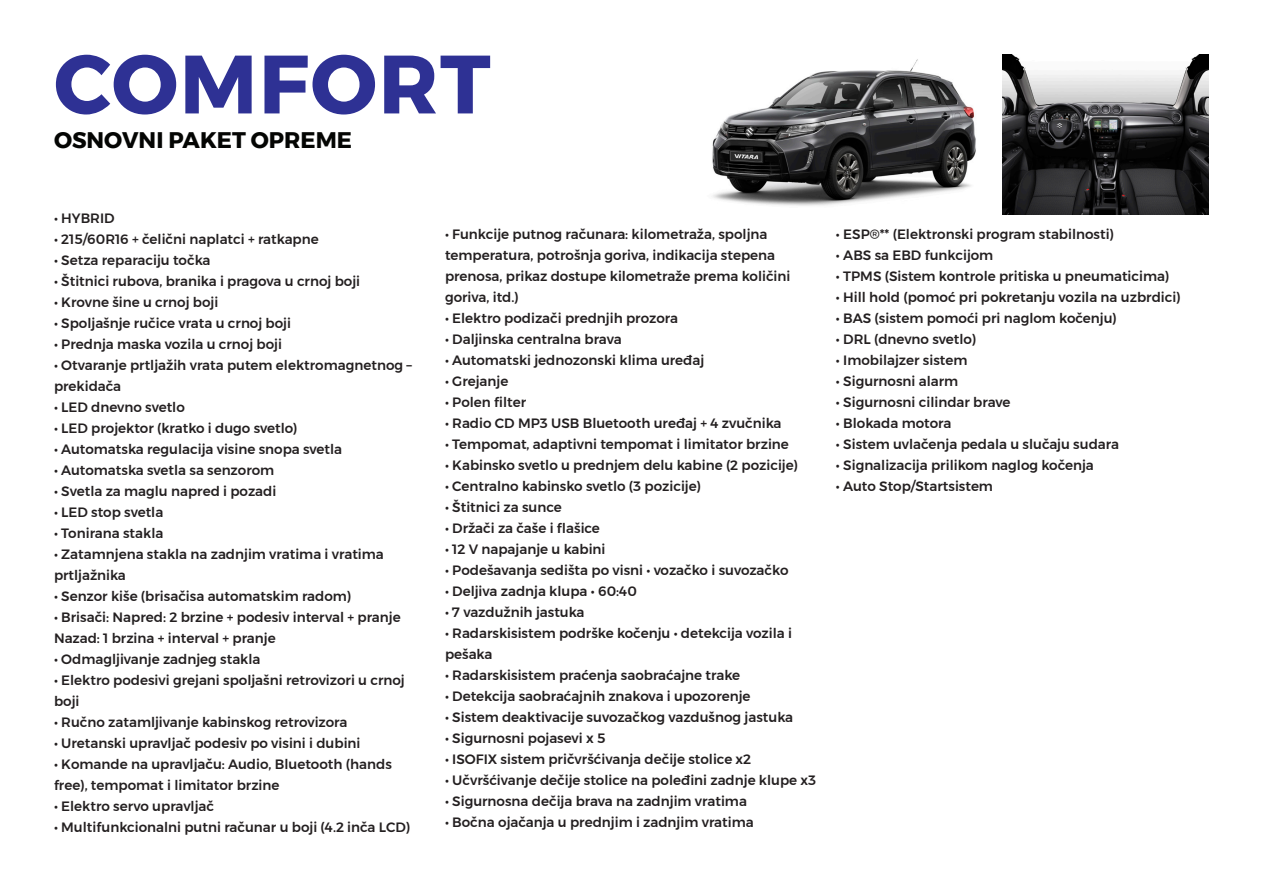
<style>
.page{position:relative;width:1263px;height:893px;background:#fff}
.page>*{position:absolute;margin:0;border:0;box-sizing:border-box;transform-origin:0 0}
.t1{font:700 82.5px "Montserrat";letter-spacing:.02em;color:#2e3194}
.t2{font:700 22.5px "Montserrat";color:#040503}
.t3{font:500 13.5px/21px "Montserrat";color:#231f20}
</style>
<div class="page">
<img style="left:712px;top:59px;width:264px;height:147px">
<img style="left:1002px;top:54px;width:207px;height:161px">
<p class="t1" style="left:54px;top:18px;width:438px">COMFORT</p>
<p class="t2" style="left:54px;top:122px;width:300px">OSNOVNI PAKET OPREME</p>
<p class="t3" style="left:54px;top:207px;width:62px">• HYBRID</p>
<p class="t3" style="left:54px;top:228px;width:266px">• 215/60R16 + čelični naplatci + ratkapne</p>
<p class="t3" style="left:54px;top:249px;width:158px">• Setza reparaciju točka</p>
<p class="t3" style="left:54px;top:270px;width:308px">• Štitnici rubova, branika i pragova u crnoj boji</p>
<p class="t3" style="left:54px;top:291px;width:166px">• Krovne šine u crnoj boji</p>
<p class="t3" style="left:54px;top:312px;width:239px">• Spoljašnje ručice vrata u crnoj boji</p>
<p class="t3" style="left:54px;top:333px;width:230px">• Prednja maska vozila u crnoj boji</p>
<p class="t3" style="left:54px;top:354px;width:359px">• Otvaranje prtljažih vrata putem elektromagnetnog – prekidača</p>
<p class="t3" style="left:54px;top:396px;width:132px">• LED dnevno svetlo</p>
<p class="t3" style="left:54px;top:417px;width:245px">• LED projektor (kratko i dugo svetlo)</p>
<p class="t3" style="left:54px;top:438px;width:290px">• Automatska regulacija visine snopa svetla</p>
<p class="t3" style="left:54px;top:459px;width:222px">• Automatska svetla sa senzorom</p>
<p class="t3" style="left:54px;top:480px;width:224px">• Svetla za maglu napred i pozadi</p>
<p class="t3" style="left:54px;top:501px;width:111px">• LED stop svetla</p>
<p class="t3" style="left:54px;top:522px;width:111px">• Tonirana stakla</p>
<p class="t3" style="left:54px;top:543px;width:331px">• Zatamnjena stakla na zadnjim vratima i vratima prtljažnika</p>
<p class="t3" style="left:54px;top:585px;width:299px">• Senzor kiše (brisačisa automatskim radom)</p>
<p class="t3" style="left:54px;top:606px;width:348px">• Brisači: Napred: 2 brzine + podesiv interval + pranje</p>
<p class="t3" style="left:54px;top:627px;width:223px">Nazad: 1 brzina + interval + pranje</p>
<p class="t3" style="left:54px;top:648px;width:208px">• Odmagljivanje zadnjeg stakla</p>
<p class="t3" style="left:54px;top:669px;width:352px">• Elektro podesivi grejani spoljašni retrovizori u crnoj boji</p>
<p class="t3" style="left:54px;top:711px;width:295px">• Ručno zatamljivanje kabinskog retrovizora</p>
<p class="t3" style="left:54px;top:732px;width:308px">• Uretanski upravljač podesiv po visini i dubini</p>
<p class="t3" style="left:54px;top:753px;width:339px">• Komande na upravljaču: Audio, Bluetooth (hands free), tempomat i limitator brzine</p>
<p class="t3" style="left:54px;top:795px;width:162px">• Elektro servo upravljač</p>
<p class="t3" style="left:54px;top:816px;width:358px">• Multifunkcionalni putni računar u boji (4.2 inča LCD)</p>
<p class="t3" style="left:445px;top:224px;width:347px">• Funkcije putnog računara: kilometraža, spoljna temperatura, potrošnja goriva, indikacija stepena prenosa, prikaz dostupe kilometraže prema količini goriva, itd.)</p>
<p class="t3" style="left:445px;top:308px;width:234px">• Elektro podizači prednjih prozora</p>
<p class="t3" style="left:445px;top:329px;width:178px">• Daljinska centralna brava</p>
<p class="t3" style="left:445px;top:350px;width:261px">• Automatski jednozonski klima uređaj</p>
<p class="t3" style="left:445px;top:371px;width:65px">• Grejanje</p>
<p class="t3" style="left:445px;top:392px;width:83px">• Polen filter</p>
<p class="t3" style="left:445px;top:413px;width:338px">• Radio CD MP3 USB Bluetooth uređaj + 4 zvučnika</p>
<p class="t3" style="left:445px;top:434px;width:345px">• Tempomat, adaptivni tempomat i limitator brzine</p>
<p class="t3" style="left:445px;top:455px;width:355px">• Kabinsko svetlo u prednjem delu kabine (2 pozicije)</p>
<p class="t3" style="left:445px;top:476px;width:258px">• Centralno kabinsko svetlo (3 pozicije)</p>
<p class="t3" style="left:445px;top:497px;width:118px">• Štitnici za sunce</p>
<p class="t3" style="left:445px;top:518px;width:156px">• Držači za čaše i flašice</p>
<p class="t3" style="left:445px;top:539px;width:162px">• 12 V napajanje u kabini</p>
<p class="t3" style="left:445px;top:560px;width:345px">• Podešavanja sedišta po visni • vozačko i suvozačko</p>
<p class="t3" style="left:445px;top:581px;width:193px">• Deljiva zadnja klupa • 60:40</p>
<p class="t3" style="left:445px;top:602px;width:141px">• 7 vazdužnih jastuka</p>
<p class="t3" style="left:445px;top:623px;width:349px">• Radarskisistem podrške kočenju • detekcija vozila i pešaka</p>
<p class="t3" style="left:445px;top:665px;width:297px">• Radarskisistem praćenja saobraćajne trake</p>
<p class="t3" style="left:445px;top:686px;width:307px">• Detekcija saobraćajnih znakova i upozorenje</p>
<p class="t3" style="left:445px;top:707px;width:350px">• Sistem deaktivacije suvozačkog vazdušnog jastuka</p>
<p class="t3" style="left:445px;top:728px;width:162px">• Sigurnosni pojasevi x 5</p>
<p class="t3" style="left:445px;top:749px;width:308px">• ISOFIX sistem pričvršćivanja dečije stolice x2</p>
<p class="t3" style="left:445px;top:770px;width:373px">• Učvršćivanje dečije stolice na poleđini zadnje klupe x3</p>
<p class="t3" style="left:445px;top:791px;width:303px">• Sigurnosna dečija brava na zadnjim vratima</p>
<p class="t3" style="left:445px;top:812px;width:310px">• Bočna ojačanja u prednjim i zadnjim vratima</p>
<p class="t3" style="left:836px;top:224px;width:279px">• ESP®** (Elektronski program stabilnosti)</p>
<p class="t3" style="left:836px;top:245px;width:159px">• ABS sa EBD funkcijom</p>
<p class="t3" style="left:836px;top:266px;width:335px">• TPMS (Sistem kontrole pritiska u pneumaticima)</p>
<p class="t3" style="left:836px;top:287px;width:346px">• Hill hold (pomoć pri pokretanju vozila na uzbrdici)</p>
<p class="t3" style="left:836px;top:308px;width:282px">• BAS (sistem pomoći pri naglom kočenju)</p>
<p class="t3" style="left:836px;top:329px;width:142px">• DRL (dnevno svetlo)</p>
<p class="t3" style="left:836px;top:350px;width:133px">• Imobilajzer sistem</p>
<p class="t3" style="left:836px;top:371px;width:124px">• Sigurnosni alarm</p>
<p class="t3" style="left:836px;top:392px;width:176px">• Sigurnosni cilindar brave</p>
<p class="t3" style="left:836px;top:413px;width:117px">• Blokada motora</p>
<p class="t3" style="left:836px;top:434px;width:284px">• Sistem uvlačenja pedala u slučaju sudara</p>
<p class="t3" style="left:836px;top:455px;width:259px">• Signalizacija prilikom naglog kočenja</p>
<p class="t3" style="left:836px;top:476px;width:159px">• Auto Stop/Startsistem</p>
</div>
